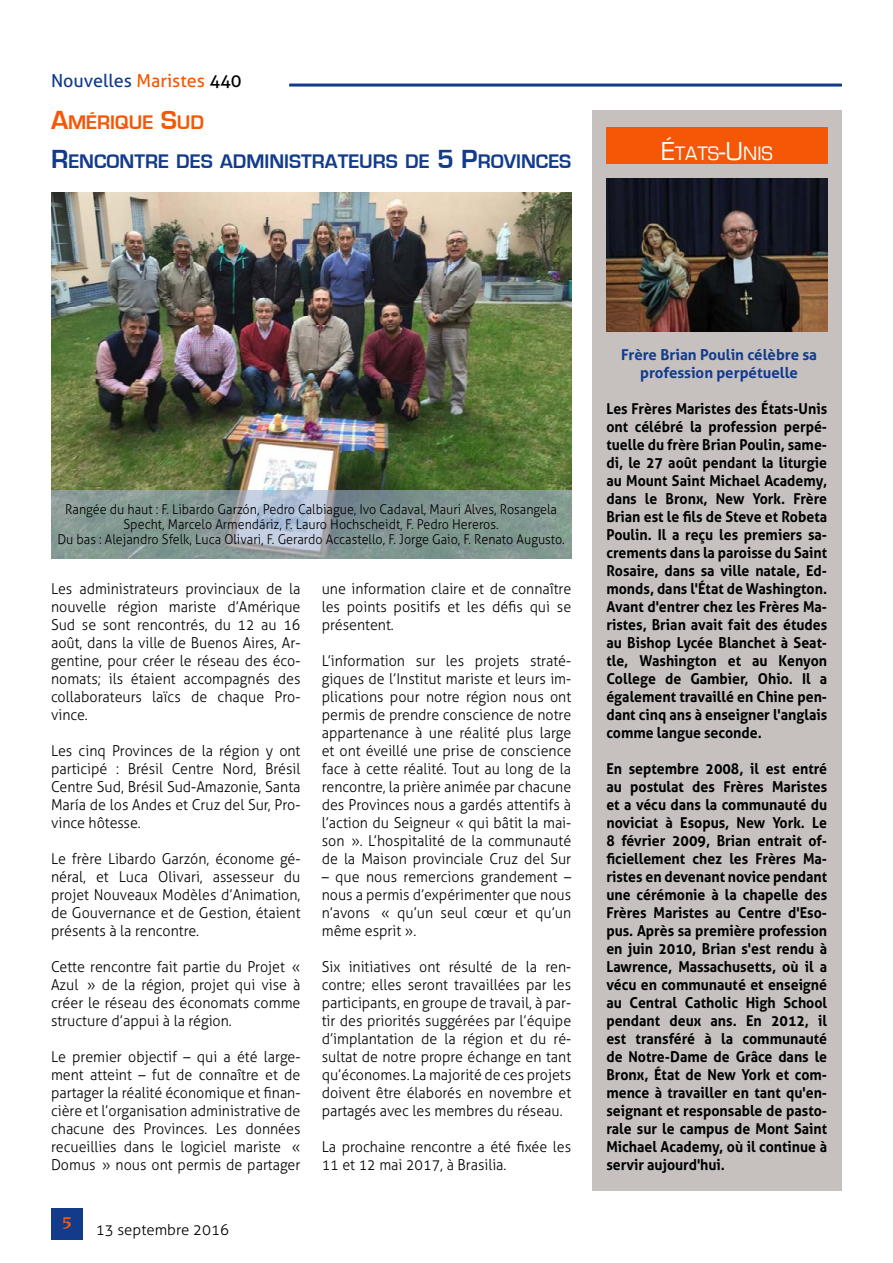
<style>
.page{position:relative;width:893px;height:1263px;background:#fff}
.page>*{position:absolute;margin:0;border:0;box-sizing:border-box;transform-origin:0 0}
.t1{font:700 20.25px/39.8px "Eurostile";color:#123b8b}
.t2{font:18px "Aller";color:#123b8b}
.t3{font:18px "Eurostile";color:#fff}
.t4{font:700 18px "Novarese IT Cby BT";color:#f45706}
.t5{font:300 15px/18px "Aller";color:#000;text-align:justify;scale:.95 1}
.t6{font:700 15px/18px "Aller";color:#000;text-align:justify;scale:.94 1}
.t7{font:700 15px/18px "Aller";color:#123b8b;text-align:center}
.t8{font:300 15px "Aller";color:#000}
.t9{font:300 13.5px/15px "Aller";color:#000;text-align:center;scale:.93 1}
.s1{color:#f45706}
.s2{color:#000}
.s3{font-size:27px;color:#f45706}
.s4{font-size:27px}
.s5{font-size:24px}
</style>
<div class="page">
<hr style="left:289px;top:84px;width:553px;height:3px;background:#123b8b">
<div style="left:51px;top:1208px;width:32px;height:31px;background:#123b8b"></div>
<div style="left:592px;top:111px;width:250px;height:1080px;background:#c6c1bf"></div>
<div style="left:606px;top:128px;width:222px;height:36px;background:#f45706"></div>
<img style="left:607px;top:179px;width:221px;height:153px">
<img style="left:51px;top:192px;width:520px;height:299px">
<svg style="left:51px;top:491px;width:520px;height:68px;fill:#849993"></svg>
<p class="t2" style="left:51px;top:69px;width:192px">Nouvelles <span class="s1">Maristes</span> <span class="s2">440</span></p>
<h1 class="t1" style="left:51px;top:102px;width:522px"><span class="s3">A</span><span class="s1">MÉRIQUE</span> <span class="s3">S</span><span class="s1">UD<br></span><span class="s4">R</span>ENCONTRE DES ADMINISTRATEURS DE <span class="s4">5 P</span>ROVINCES</h1>
<p class="t3" style="left:661px;top:142px;width:112px"><span class="s5">É</span>TATS<span class="s5">-U</span>NIS</p>
<p class="t9" style="left:57px;top:501px;width:547px">Rangée du haut : F. Libardo Garzón, Pedro Calbiague, Ivo Cadaval, Mauri Alves, Rosangela<br>Specht, Marcelo Armendáriz, F. Lauro Hochscheidt, F. Pedro Hereros.<br>Du bas : Alejandro Sfelk, Luca Olivari, F. Gerardo Accastello, F. Jorge Gaio, F. Renato Augusto.</p>
<p class="t5" style="left:51px;top:580px;width:264px">Les administrateurs provinciaux de la nouvelle région mariste d’Amérique Sud se sont rencontrés, du 12 au 16 août, dans la ville de Buenos Aires, Ar&shy;gentine, pour créer le réseau des éco&shy;nomats; ils étaient accompagnés des collaborateurs laïcs de chaque Pro&shy;vince.</p>
<p class="t5" style="left:51px;top:742px;width:264px">Les cinq Provinces de la région y ont participé : Brésil Centre Nord, Brésil Centre Sud, Brésil Sud-Amazonie, Santa María de los Andes et Cruz del Sur, Pro&shy;vince hôtesse.</p>
<p class="t5" style="left:51px;top:850px;width:264px">Le frère Libardo Garzón, économe gé&shy;néral, et Luca Olivari, assesseur du projet Nouveaux Modèles d’Animation, de Gouvernance et de Gestion, étaient présents à la rencontre.</p>
<p class="t5" style="left:51px;top:958px;width:264px">Cette rencontre fait partie du Projet « Azul » de la région, projet qui vise à créer le réseau des économats comme structure d’appui à la région.</p>
<p class="t5" style="left:51px;top:1048px;width:264px">Le premier objectif – qui a été large&shy;ment atteint – fut de connaître et de partager la réalité économique et finan&shy;cière et l’organisation administrative de chacune des Provinces. Les données recueillies dans le logiciel mariste « Domus » nous ont permis de partager</p>
<p class="t4" style="left:62px;top:1212px;width:12px">5</p>
<p class="t8" style="left:96px;top:1220px;width:135px">13 septembre 2016</p>
<p class="t5" style="left:322px;top:580px;width:264px">une information claire et de connaître les points positifs et les défis qui se présentent.</p>
<p class="t5" style="left:322px;top:652px;width:264px">L’information sur les projets straté&shy;giques de l’Institut mariste et leurs im&shy;plications pour notre région nous ont permis de prendre conscience de notre appartenance à une réalité plus large et ont éveillé une prise de conscience face à cette réalité. Tout au long de la rencontre, la prière animée par chacune des Provinces nous a gardés attentifs à l’action du Seigneur « qui bâtit la mai&shy;son ». L’hospitalité de la communauté de la Maison provinciale Cruz del Sur</p>
<p class="t5" style="left:322px;top:868px;width:264px">– que nous remercions grandement – nous a permis d’expérimenter que nous n’avons « qu’un seul cœur et qu’un même esprit ».</p>
<p class="t5" style="left:322px;top:958px;width:264px">Six initiatives ont résulté de la ren&shy;contre; elles seront travaillées par les participants, en groupe de travail, à par&shy;tir des priorités suggérées par l’équipe d’implantation de la région et du ré&shy;sultat de notre propre échange en tant qu’économes. La majorité de ces projets doivent être élaborés en novembre et partagés avec les membres du réseau.</p>
<p class="t5" style="left:322px;top:1138px;width:264px">La prochaine rencontre a été fixée les<br>11 et 12 mai 2017, à Brasilia.</p>
<p class="t7" style="left:621px;top:346px;width:197px">Frère Brian Poulin célèbre sa profession perpétuelle</p>
<p class="t6" style="left:606px;top:400px;width:236px">Les Frères Maristes des États-Unis ont célébré la profession perpé&shy;tuelle du frère Brian Poulin, same&shy;di, le 27 août pendant la liturgie au Mount Saint Michael Academy, dans le Bronx, New York. Frère Brian est le fils de Steve et Robeta Poulin. Il a reçu les premiers sa&shy;crements dans la paroisse du Saint Rosaire, dans sa ville natale, Ed&shy;monds, dans l'État de Washington.<br>Avant d'entrer chez les Frères Ma&shy;ristes, Brian avait fait des études au Bishop Lycée Blanchet à Seat&shy;tle, Washington et au Kenyon College de Gambier, Ohio. Il a également travaillé en Chine pen&shy;dant cinq ans à enseigner l'anglais comme langue seconde.</p>
<p class="t6" style="left:606px;top:760px;width:236px">En septembre 2008, il est entré au postulat des Frères Maristes et a vécu dans la communauté du noviciat à Esopus, New York. Le 8 février 2009, Brian entrait of&shy;ficiellement chez les Frères Ma&shy;ristes en devenant novice pendant une cérémonie à la chapelle des Frères Maristes au Centre d'Eso&shy;pus. Après sa première profession en juin 2010, Brian s'est rendu à Lawrence, Massachusetts, où il a vécu en communauté et enseigné au Central Catholic High School pendant deux ans. En 2012, il est transféré à la communauté de Notre-Dame de Grâce dans le Bronx, État de New York et com&shy;mence à travailler en tant qu'en&shy;seignant et responsable de pasto&shy;rale sur le campus de Mont Saint Michael Academy, où il continue à servir aujourd'hui.</p>
</div>
